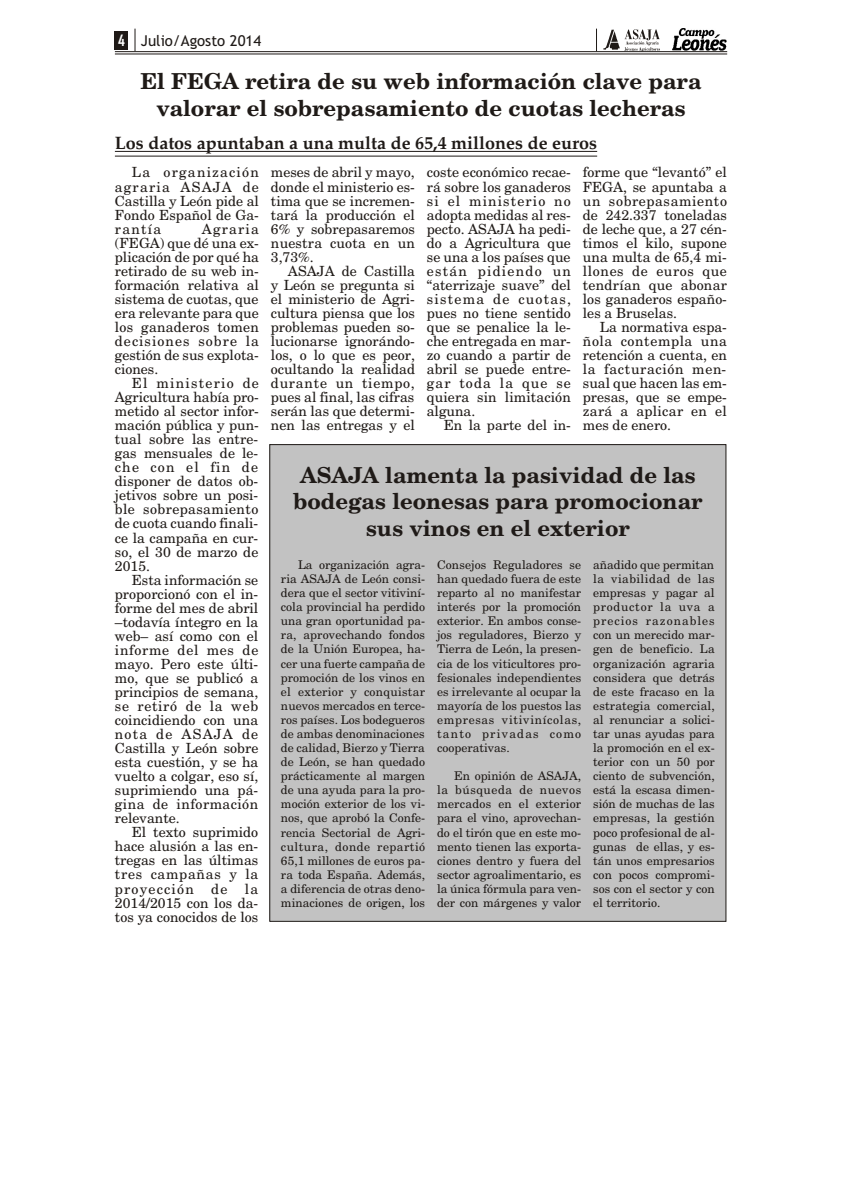
<style>
.page{position:relative;width:842px;height:1191px;background:#fff}
.page>*{position:absolute;margin:0;border:0;box-sizing:border-box;transform-origin:0 0}
.t1{font:700 22px/26.7px "New Century Schoolbook";color:#1f1a17;text-align:center}
.t2{font:700 18px "Palatino";color:#1f1a17}
.t3{font:15px "Trebuchet MS";color:#1f1a17}
.t4{font:14px/14px "New Century Schoolbook";color:#1f1a17;text-align:justify}
.t5{font:12px/14.1px "New Century Schoolbook";color:#1f1a17;text-align:justify}
.s1{font-family:"Agency FB";font-weight:700;color:#fff}
</style>
<div class="page">
<img style="left:672px;top:29px;width:55px;height:22px">
<img style="left:603px;top:29px;width:57px;height:22px">
<div style="left:115px;top:31px;width:13px;height:19px;background:#1f1a17"></div>
<svg style="left:135px;top:29px;width:1px;height:22px"></svg>
<svg style="left:596px;top:29px;width:1px;height:22px"></svg>
<hr style="left:115px;top:54px;width:612px;height:1px;background:#1f1a17">
<hr style="left:115px;top:51px;width:612px;height:1px;background:#1f1a17">
<hr style="left:115px;top:156px;width:482px;height:1px;background:#1f1a17">
<hr style="left:115px;top:151px;width:482px;height:1px;background:#1f1a17">
<div style="left:270px;top:444px;width:456px;height:477px;background:#c2c2c2"></div>
<p class="t3" style="left:118px;top:35px;width:145px"><span class="s1">4</span> Julio/Agosto 2014</p>
<h1 class="t1" style="left:140px;top:70px;width:562px">El FEGA retira de su web información clave para valorar el sobrepasamiento de cuotas lecheras</h1>
<p class="t2" style="left:115px;top:136px;width:484px">Los datos apuntaban a una multa de 65,4 millones de euros</p>
<p class="t4" style="left:115px;top:167px;width:146px;text-indent:17px">La or ga ni za ción agra ria ASAJA de Cas ti lla y León pi de al Fon do Espa ñol de Ga - ran tía</p>
<p class="t4" style="left:583px;top:167px;width:146px">for me que “le van tó” el FEGA, se apunta ba a un so bre pa sa mien to de 242.337 to ne la das de le che que, a 27 cén - ti mos el ki lo, su po ne una mul ta de 65,4 mi&shy;llo nes de euros que ten drían que abo nar los ga na de ros es pa ño - les a Bruse las.</p>
<p class="t4" style="left:583px;top:321px;width:146px;text-indent:17px">La nor ma ti va es pa - ño la con tem pla una re ten ción a cuen ta, en la fac tu ra ción men - sual que ha cen las em&shy;pre sas, que se em pe - za rá a apli car en el mes de ene ro.</p>
<h1 class="t1" style="left:293px;top:463px;width:411px">ASAJA lamenta la pasividad de las bodegas leonesas para promocionar sus vinos en el exterior</h1>
<p class="t5" style="left:281px;top:559px;width:146px;text-indent:17px">La or ga ni za ción agra - ria ASAJA de León con si - de ra que el sec tor vi ti vi ní - co la pro vin cial ha per di do una gran opor tu ni dad pa - ra, apro ve chan do fon dos de la Unión Eu ro pea, ha - cer una fuer te cam pa ña de pro mo ción de los vi nos en el ex te rior y con quis tar nue vos mer ca dos en ter ce - ros paí ses. Los bo de gue ros de am bas de no mi na cio nes de ca li dad, Bier zo y Tie rra de León, se han que da do prác ti ca men te al mar gen de una ayu da pa ra la pro - mo ción ex te rior de los vi - nos, que apro bó la Con fe - ren cia Sec to rial de Agri - cul tu ra, don de re par tió 65,1 mi llo nes de eu ros pa - ra to da Espa ña. Ade más, a di fe ren cia de otras de no - mi na cio nes de ori gen, los</p>
<p class="t5" style="left:437px;top:559px;width:146px">Con se jos Re gu la do res se han que da do fue ra de este re par to al no ma ni fes tar in te rés por la pro mo ción ex te rior. En am bos con se - jos re gu la do res, Bier zo y Tie rra de León, la pre sen - cia de los vi ti cul to res pro - fe sio na les in de pen dien tes es irre le van te al ocu par la ma yo ría de los pues tos las em pre sas vi ti vi ní co las, tan to pri va das como cooperativas.</p>
<p class="t4" style="left:271px;top:167px;width:146px">me ses de abril y ma yo, don de el mi nis te rio es - ti ma que se incre men - ta rá la pro duc ción el 6% y so bre pa sa re mos nues tra cuo ta en un 3,73%.</p>
<p class="t4" style="left:271px;top:265px;width:146px;text-indent:17px">ASAJA de Cas ti lla y León se pre gunta si el mi nis te rio de Agri - cul tu ra pien sa que los pro ble mas pue den so - lu cio nar se ig no rán do - los, o lo que es peor, ocul tan do la rea li dad du ran te un tiem po, pues al fi nal, las ci fras se rán las que de ter mi - nen las entre gas y el</p>
<p class="t4" style="left:427px;top:167px;width:146px">cos te eco nó mi co re cae - rá so bre los ga na de ros si el mi nis te rio no adop ta me di das al res - pec to. ASAJA ha pe di - do a Agri cul tu ra que se una a los países que es tán pi dien do un “ate rri za je sua ve” del sis te ma de cuo tas, pues no tiene sen ti do que se pe na lice la le - che en tre ga da en mar - zo cuan do a par tir de abril se pue de en tre - gar to da la que se quie ra sin li mi ta ción al gu na.</p>
<p class="t4" style="left:444px;top:419px;width:129px">En la par te del in -</p>
<p class="t4" style="left:115px;top:223px;width:146px;text-indent:87px">Agra ria (FEGA) que dé una ex - plica ción de por qué ha re ti ra do de su web in - for ma ción re la ti va al sis te ma de cuo tas, que era re le van te pa ra que los ga na de ros to men de ci sio nes so bre la ges tión de sus explo ta - cio nes.</p>
<p class="t4" style="left:115px;top:377px;width:146px;text-indent:17px">El mi nis te rio de Agri cul tu ra ha bía pro - me ti do al sec tor in for - ma ción pú bli ca y pun - tual so bre las en tre - gas men sua les de le - che con el fin de dis po ner de da tos ob - je ti vos so bre un po si - ble so bre pa sa mien to de cuo ta cuan do fi na li - ce la campa ña en cur - so, el 30 de mar zo de 2015.</p>
<p class="t4" style="left:115px;top:574px;width:145px;text-indent:17px">Esta in for ma ción se pro por cio nó con el in&shy;for me del mes de abril –to da vía ín te gro en la web– así co mo con el infor me del mes de ma yo. Pe ro es te úl ti - mo, que se pu blicó a prin ci pios de se ma na, se re ti ró de la web coin ci dien do con una no ta de ASAJA de Cas ti lla y León so bre es ta cues tión, y se ha vuelto a colgar, eso sí, su pri mien do una pá - gi na de in for ma ción re le van te.</p>
<p class="t4" style="left:115px;top:827px;width:145px;text-indent:17px">El tex to su pri mi do ha ce alu sión a las en&shy;tre gas en las úl ti mas tres cam pa ñas y la pro yec ción de la 2014/2015 con los da - tos ya co no cidos de los</p>
<p class="t5" style="left:593px;top:559px;width:123px">aña di do que per mi tan la via bi li dad de las em pre sas y pa gar al pro duc tor la uva a pre cios ra zo na bles con un me re ci do mar - gen de be ne fi cio. La or ga ni za ción agra ria con si de ra que de trás de es te fra ca so en la es tra te gia co mer cial, al re nun ciar a so li ci - tar unas ayu das pa ra la pro mo ción en el ex - te rior con un 50 por cien to de sub ven ción, es tá la es ca sa di men - sión de mu chas de las em pre sas, la ges tión po co pro fe sio nal de al - gu nas de ellas, y es - tán unos em pre sa rios con po cos com pro mi - sos con el sec tor y con el te rri to rio.</p>
<p class="t5" style="left:437px;top:770px;width:146px;text-indent:17px">En opi nión de ASAJA, la bús que da de nue vos mer ca dos en el ex te rior pa ra el vi no, apro ve chan - do el ti rón que en es te mo - men to tie nen las ex por ta - cio nes den tro y fue ra del sec tor agroa li men ta rio, es la úni ca fór mu la pa ra ven - der con már ge nes y va lor</p>
</div>
